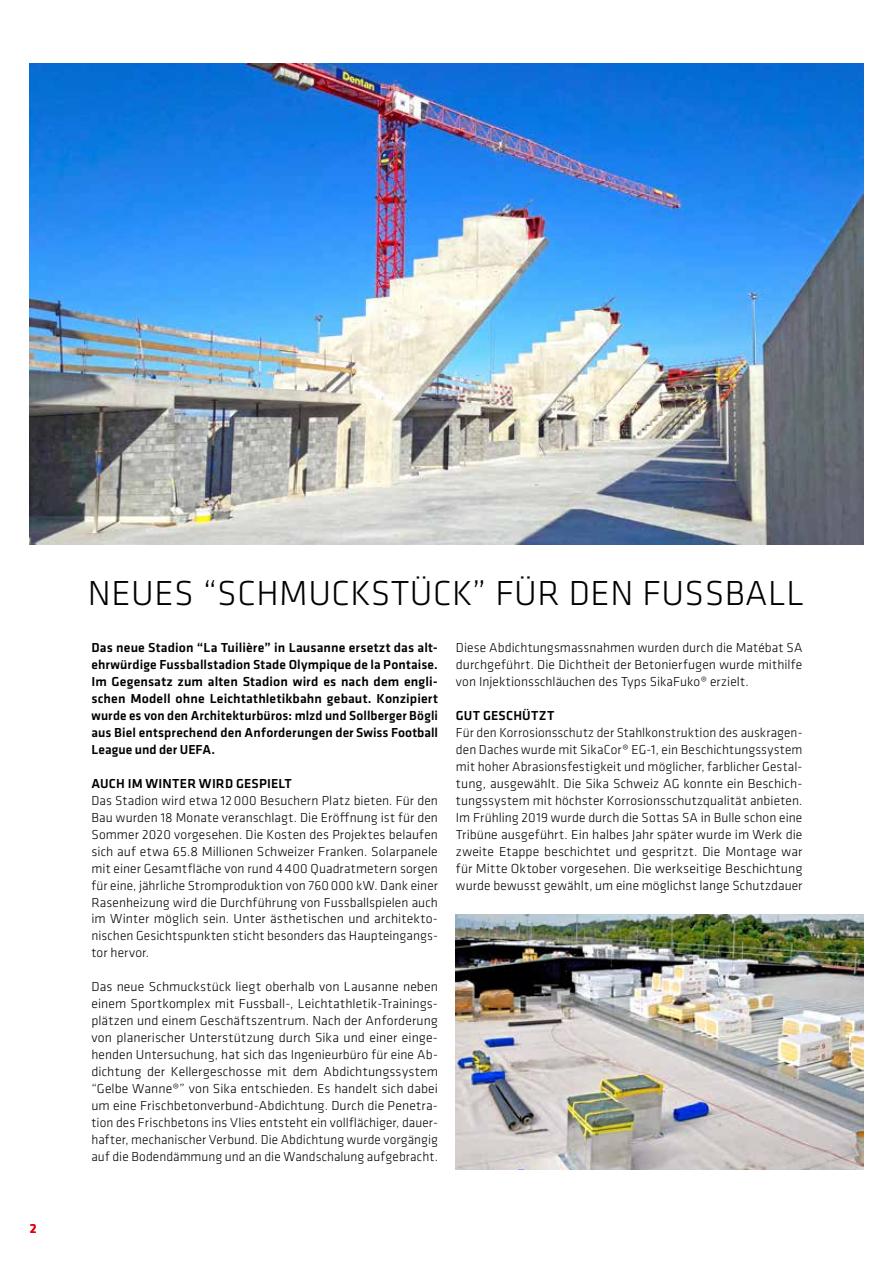
<style>
.page{position:relative;width:893px;height:1263px;background:#fff}
.page>*{position:absolute;margin:0;border:0;box-sizing:border-box;transform-origin:0 0}
.t1{font:300 36px "Klavika";letter-spacing:.015em;color:#000}
.t2{font:300 13.65px/17.1px "Klavika";letter-spacing:.01em;color:#000}
.t3{font:300 13.5px/17px "Klavika";letter-spacing:.005em;color:#000;text-align:justify}
.t4{font:500 13.5px/17px "Klavika";letter-spacing:.01em;color:#000;text-align:justify}
.t5{font:500 13.5px "Klavika";color:#e3000f}
.s1{font-size:13.5px}
</style>
<div class="page">
<img style="left:455px;top:914px;width:408px;height:255px">
<img style="left:30px;top:64px;width:833px;height:480px">
<p class="t5" style="left:30px;top:1219px;width:8px">2</p>
<h1 class="t1" style="left:88px;top:572px;width:718px">NEUES “SCHMUCKSTÜCK” FÜR DEN FUSSBALL</h1>
<p class="t4" style="left:91px;top:639px;width:348px">Das neue Stadion “La Tuilière” in Lausanne ersetzt das alt&shy;ehrwürdige Fussballstadion Stade Olympique de la Pontaise.<br>Im Gegensatz zum alten Stadion wird es nach dem engli&shy;schen Modell ohne Leichtathletikbahn gebaut. Konzipiert wurde es von den Architekturbüros: mlzd und Sollberger Bögli aus Biel entsprechend den Anforderungen der Swiss Football League und der UEFA.</p>
<p class="t4" style="left:91px;top:774px;width:202px">AUCH IM WINTER WIRD GESPIELT</p>
<p class="t3" style="left:91px;top:792px;width:348px">Das Stadion wird etwa 12000 Besuchern Platz bieten. Für den Bau wurden 18 Monate veranschlagt. Die Eröffnung ist für den Sommer 2020 vorgesehen. Die Kosten des Projektes belaufen sich auf etwa 65.8 Millionen Schweizer Franken. Solarpanele mit einer Gesamtfläche von rund 4400 Quadratmetern sorgen für eine, jährliche Stromproduktion von 760000 kW. Dank einer Rasenheizung wird die Durchführung von Fussballspielen auch im Winter möglich sein. Unter ästhetischen und architekto&shy;nischen Gesichtspunkten sticht besonders das Haupteingangs&shy;tor hervor.</p>
<p class="t3" style="left:91px;top:978px;width:348px">Das neue Schmuckstück liegt oberhalb von Lausanne neben einem Sportkomplex mit Fussball-, Leichtathletik-Trainings&shy;plätzen und einem Geschäftszentrum. Nach der Anforderung von planerischer Unterstützung durch Sika und einer einge&shy;henden Untersuchung, hat sich das Ingenieurbüro für eine Ab&shy;dichtung der Kellergeschosse mit dem Abdichtungssystem “Gelbe Wanne®” von Sika entschieden. Es handelt sich dabei um eine Frischbetonverbund-Abdichtung. Durch die Penetra&shy;tion des Frischbetons ins Vlies entsteht ein vollflächiger, dauer&shy;hafter, mechanischer Verbund. Die Abdichtung wurde vorgängig auf die Bodendämmung und an die Wandschalung aufgebracht.</p>
<p class="t3" style="left:456px;top:639px;width:348px">Diese Abdichtungsmassnahmen wurden durch die Matébat SA durchgeführt. Die Dichtheit der Betonierfugen wurde mithilfe von Injektionsschläuchen des Typs SikaFuko® erzielt.</p>
<p class="t4" style="left:456px;top:707px;width:100px">GUT GESCHÜTZT</p>
<p class="t3" style="left:456px;top:724px;width:348px">Für den Korrosionsschutz der Stahlkonstruktion des auskragen&shy;den Daches wurde mit SikaCor® EG-1, ein Beschichtungssystem mit hoher Abrasionsfestigkeit und möglicher, farblicher Gestal&shy;tung, ausgewählt. Die Sika Schweiz AG konnte ein Beschich&shy;tungssystem mit höchster Korrosionsschutzqualität anbieten.<br>Im Frühling 2019 wurde durch die Sottas SA in Bulle schon eine Tribüne ausgeführt. Ein halbes Jahr später wurde im Werk die zweite Etappe beschichtet und gespritzt. Die Montage war</p>
<p class="t2" style="left:456px;top:859px;width:348px"><span class="s1">für Mitte</span> Oktober vorgesehen. Die werkseitige Beschichtung wurde bewusst gewählt, um eine möglichst lange Schutzdauer</p>
</div>
